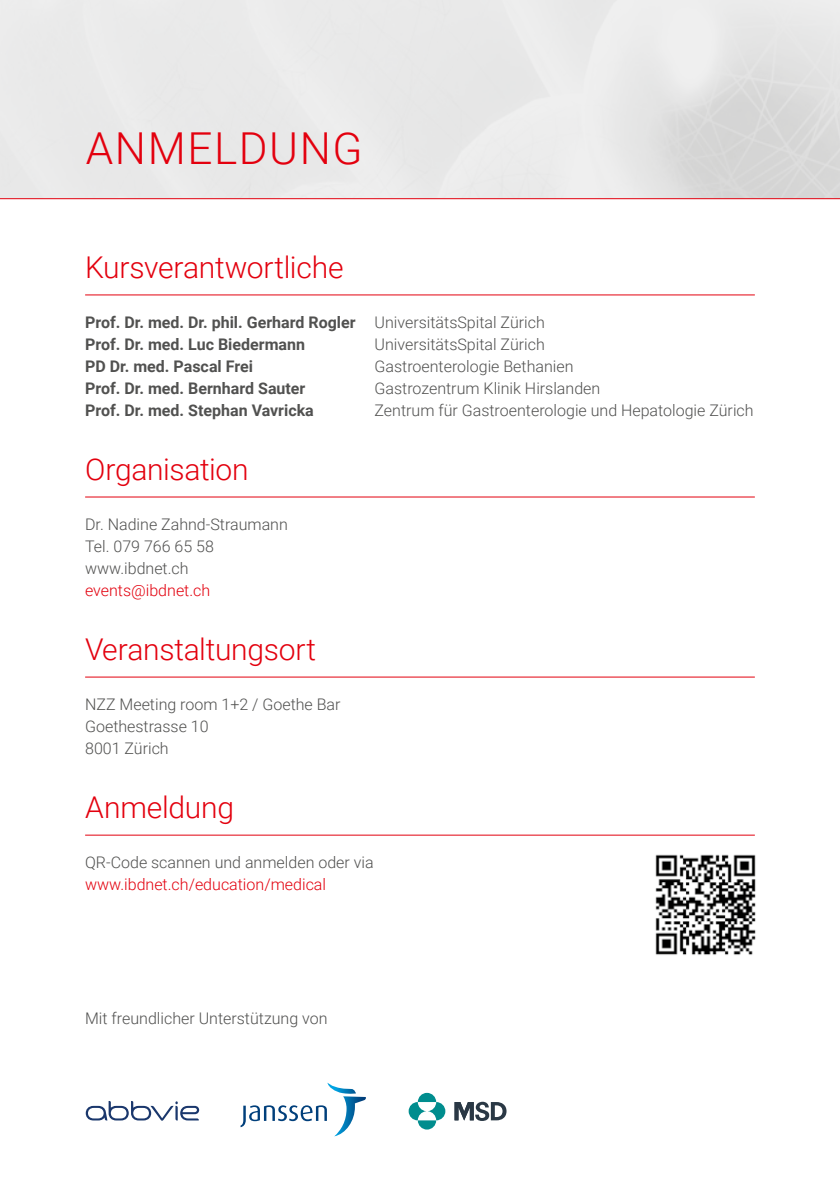
<style>
.page{position:relative;width:840px;height:1191px;background:#fff}
.page>*{position:absolute;margin:0;border:0;box-sizing:border-box;transform-origin:0 0}
.t1{font:300 44px "Roboto";letter-spacing:.035em;color:#e3000e}
.t2{font:300 30px "Roboto";letter-spacing:-.01em;color:#e3000e}
.t3{font:300 16px/22px "Roboto";color:#515150}
.t4{font:700 16px/22px "Roboto";color:#515150}
.t5{font:300 16px "Roboto";color:#e3000e}
.s1{font-weight:300}
</style>
<div class="page">
<hr style="left:85px;top:294px;width:669px;height:1px;background:#e3000e">
<hr style="left:85px;top:496px;width:669px;height:1px;background:#e3000e">
<hr style="left:85px;top:676px;width:669px;height:1px;background:#e3000e">
<hr style="left:85px;top:834px;width:669px;height:1px;background:#e3000e">
<svg style="left:417px;top:1092px;width:19px;height:10px"></svg>
<svg style="left:417px;top:1120px;width:19px;height:9px"></svg>
<svg style="left:408px;top:1102px;width:18px;height:18px"></svg>
<svg style="left:427px;top:1102px;width:18px;height:18px"></svg>
<svg style="left:454px;top:1101px;width:52px;height:20px"></svg>
<svg style="left:86px;top:1101px;width:113px;height:19px"></svg>
<img style="left:655px;top:854px;width:101px;height:101px">
<svg style="left:240px;top:1082px;width:125px;height:54px"></svg>
<hr style="left:0;top:198px;width:839px;height:1px;background:#e3000e">
<h1 class="t1" style="left:86px;top:118px;width:278px">ANMELDUNG</h1>
<h2 class="t2" style="left:85px;top:246px;width:260px">Kursverantwortliche</h2>
<p class="t4" style="left:85px;top:310px;width:461px">Prof. Dr. med. Dr. phil. Gerhard Rogler <span class="s1">UniversitätsSpital Zürich<br></span>Prof. Dr. med. Luc Biedermann</p>
<p class="t3" style="left:374px;top:332px;width:172px">UniversitätsSpital Zürich</p>
<p class="t4" style="left:85px;top:354px;width:169px">PD Dr. med. Pascal Frei</p>
<p class="t3" style="left:374px;top:354px;width:200px">Gastroenterologie Bethanien</p>
<p class="t4" style="left:85px;top:376px;width:222px">Prof. Dr. med. Bernhard Sauter</p>
<p class="t3" style="left:374px;top:376px;width:227px">Gastrozentrum Klinik Hirslanden</p>
<p class="t4" style="left:85px;top:398px;width:230px">Prof. Dr. med. Stephan Vavricka</p>
<p class="t3" style="left:374px;top:398px;width:380px">Zentrum für Gastroenterologie und Hepatologie Zürich</p>
<h2 class="t2" style="left:85px;top:448px;width:165px">Organisation</h2>
<p class="t3" style="left:85px;top:512px;width:204px">Dr. Nadine Zahnd-Straumann<br>Tel. 079 766 65 58 www.ibdnet.ch</p>
<p class="t5" style="left:85px;top:579px;width:127px">events@ibdnet.ch</p>
<h2 class="t2" style="left:85px;top:628px;width:232px">Veranstaltungsort</h2>
<p class="t3" style="left:85px;top:692px;width:257px">NZZ Meeting room 1+2 / Goethe Bar<br>Goethestrasse 10<br>8001 Zürich</p>
<h2 class="t2" style="left:85px;top:786px;width:150px">Anmeldung</h2>
<p class="t3" style="left:85px;top:850px;width:290px">QR-Code scannen und anmelden oder via</p>
<p class="t5" style="left:85px;top:873px;width:242px">www.ibdnet.ch/education/medical</p>
<p class="t3" style="left:85px;top:1006px;width:244px">Mit freundlicher Unterstützung von</p>
</div>
